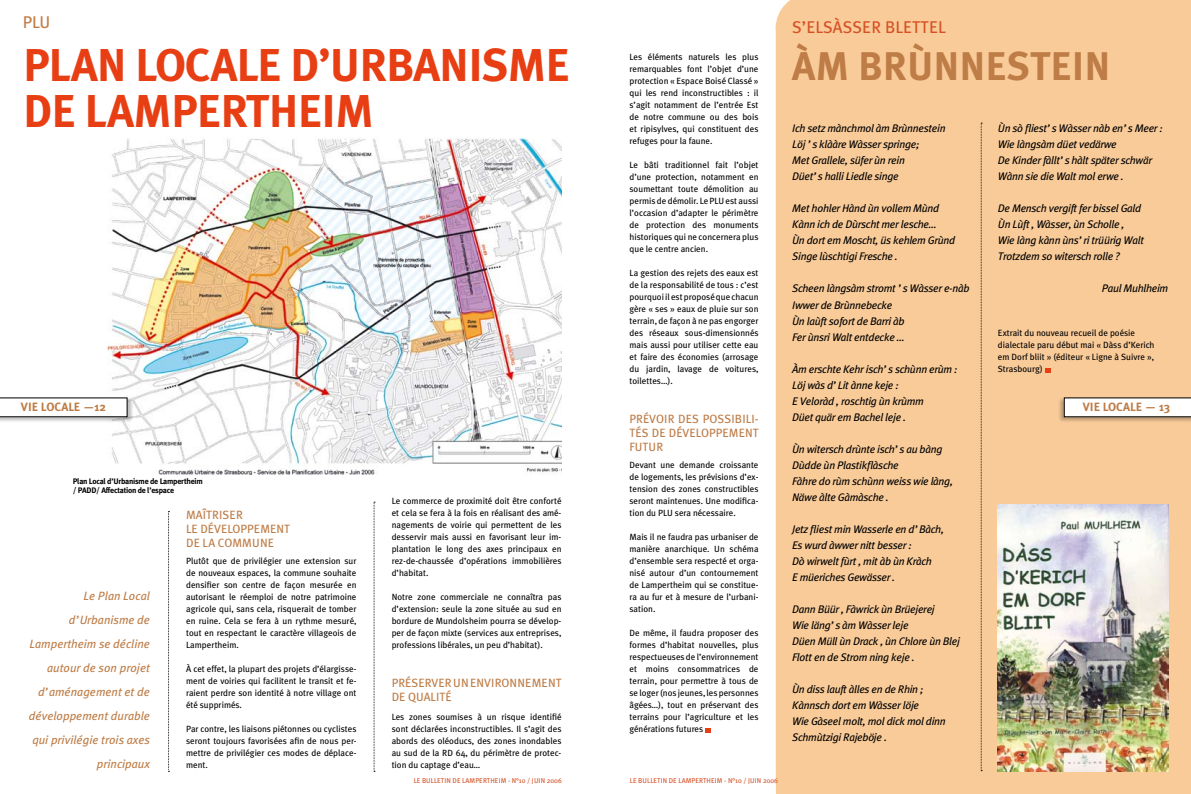
<style>
.page{position:relative;width:1191px;height:794px;background:#fff}
.page>*{position:absolute;margin:0;border:0;box-sizing:border-box;transform-origin:0 0}
.t1{font:700 46px/46px "Meta Plus";letter-spacing:-.02em;color:#e83e13}
.t2{font:700 40px "Meta Plus";color:#be7c46}
.t3{font:17px "Meta Plus";letter-spacing:.005em;color:#d55126}
.t4{font:17px "Meta Plus";color:#be7c46}
.t5{font:italic 12px/24px "Meta Plus";color:#be7c46;text-align:right}
.t6{font:12px/14.4px "Meta Plus";color:#be7c46}
.t7{font:700 12px "Meta Plus";color:#be7c46}
.t8{font:italic 11px/16px "Meta Plus";letter-spacing:-.025em;color:#000}
.t9{font:9px/12px "Meta Plus";color:#000;text-align:justify}
.t10{font:700 8px/9.6px "Meta Plus";letter-spacing:-.03em;color:#000}
.t11{font:7px "Meta Plus";letter-spacing:.005em;color:#d55126}
</style>
<div class="page">
<img style="left:107px;top:137px;width:454px;height:337px">
<div style="left:775px;top:0;width:416px;height:794px;background:#f9cb99"></div>
<div style="left:775px;top:0;width:67px;height:61px;background:#f9cb99"></div>
<div style="left:1057px;top:397px;width:134px;height:27px;background:#000;opacity:.25"></div>
<svg style="left:1063px;top:397px;width:128px;height:20px"></svg>
<svg style="left:981px;top:123px;width:1px;height:648px"></svg>
<svg style="left:1044px;top:368px;width:6px;height:4px"></svg>
<div style="left:0;top:397px;width:134px;height:27px;background:#000;opacity:.25"></div>
<svg style="left:0;top:397px;width:128px;height:20px"></svg>
<svg style="left:374px;top:502px;width:1px;height:270px"></svg>
<svg style="left:168px;top:511px;width:1px;height:261px"></svg>
<img style="left:998px;top:504px;width:170px;height:267px">
<svg style="left:705px;top:728px;width:6px;height:4px"></svg>
<h3 class="t4" style="left:23px;top:13px;width:29px">PLU</h3>
<h1 class="t1" style="left:23px;top:42px;width:548px">PLAN LOCALE D’URBANISME<br>DE LAMPERTHEIM</h1>
<h3 class="t7" style="left:21px;top:400px;width:87px">VIE LOCALE —12</h3>
<p class="t10" style="left:73px;top:476px;width:131px">Plan Local d’Urbanisme de Lampertheim / PADD/ Affectation de l’espace</p>
<h3 class="t5" style="left:29px;top:584px;width:122px">Le Plan Local d’Urbanisme de<br>Lampertheim se décline autour de son projet d’aménagement et de développement durable qui privilégie trois axes principaux</h3>
<h3 class="t6" style="left:186px;top:507px;width:106px">MAÎTRISER<br>LE DÉVELOPPEMENT<br>DE LA COMMUNE</h3>
<p class="t9" style="left:186px;top:555px;width:172px">Plutôt que de privilégier une extension sur de nouveaux espaces, la commune souhaite densifier son centre de façon mesurée en autorisant le réemploi de notre patrimoine agricole qui, sans cela, risquerait de tomber en ruine. Cela se fera à un rythme mesuré, tout en respectant le caractère villageois de Lampertheim.</p>
<p class="t9" style="left:186px;top:663px;width:172px">À cet effet, la plupart des projets d’élargisse&shy;ment de voiries qui facilitent le transit et fe&shy;raient perdre son identité à notre village ont été supprimés.</p>
<p class="t9" style="left:186px;top:723px;width:172px">Par contre, les liaisons piétonnes ou cyclistes seront toujours favorisées afin de nous per&shy;mettre de privilégier ces modes de déplace&shy;ment.</p>
<p class="t9" style="left:392px;top:495px;width:171px">Le commerce de proximité doit être conforté et cela se fera à la fois en réalisant des amé&shy;nagements de voirie qui permettent de les desservir mais aussi en favorisant leur im&shy;plantation le long des axes principaux en rez-de-chaussée d’opérations immobilières d’habitat.</p>
<p class="t9" style="left:392px;top:591px;width:171px">Notre zone commerciale ne connaîtra pas d’extension: seule la zone située au sud en bordure de Mundolsheim pourra se dévelop&shy;per de façon mixte (services aux entreprises, professions libérales, un peu d’habitat).</p>
<h3 class="t6" style="left:392px;top:675px;width:171px">PRÉSERVER UN ENVIRONNEMENT<br>DE QUALITÉ</h3>
<p class="t9" style="left:392px;top:711px;width:171px">Les zones soumises à un risque identifié sont déclarées inconstructibles. Il s’agit des abords des oléoducs, des zones inondables au sud de la RD 64, du périmètre de protec&shy;tion du captage d’eau…</p>
<p class="t11" style="left:414px;top:776px;width:150px">LE BULLETIN DE LAMPERTHEIM - N°10 / JUIN 2006</p>
<p class="t9" style="left:629px;top:51px;width:130px">Les éléments naturels les plus remarquables font l’objet d’une protection « Espace Boisé Classé » qui les rend inconstructibles : il s’agit notamment de l’entrée Est de notre commune ou des bois et ripisylves, qui constituent des refuges pour la faune.</p>
<p class="t9" style="left:629px;top:159px;width:130px">Le bâti traditionnel fait l’objet d’une protection, notamment en soumettant toute démolition au permis de démolir. Le PLU est aussi l’occasion d’adapter le périmètre de protection des monuments historiques qui ne concernera plus que le centre ancien.</p>
<p class="t9" style="left:629px;top:267px;width:130px">La gestion des rejets des eaux est de la responsabilité de tous : c’est pourquoi il est proposé que chacun gère « ses » eaux de pluie sur son terrain, de façon à ne pas engorger des réseaux sous-dimensionnés mais aussi pour utiliser cette eau et faire des économies (arrosage du jardin, lavage de voitures, toilettes…).</p>
<h3 class="t6" style="left:629px;top:411px;width:131px;text-align:justify">PRÉVOIR DES POSSIBILI-TÉS DE DÉVELOPPEMENT FUTUR</h3>
<p class="t9" style="left:629px;top:459px;width:130px">Devant une demande croissante de logements, les prévisions d’ex&shy;tension des zones constructibles seront maintenues. Une modifica&shy;tion du PLU sera nécessaire.</p>
<p class="t9" style="left:629px;top:531px;width:130px">Mais il ne faudra pas urbaniser de manière anarchique. Un schéma d’ensemble sera respecté et orga&shy;nisé autour d’un contournement de Lampertheim qui se constitue&shy;ra au fur et à mesure de l’urbani&shy;sation.</p>
<p class="t9" style="left:629px;top:627px;width:130px">De même, il faudra proposer des formes d’habitat nouvelles, plus respectueuses de l’environnement et moins consommatrices de terrain, pour permettre à tous de se loger (nos jeunes, les personnes âgées…), tout en préservant des terrains pour l’agriculture et les générations futures</p>
<h3 class="t3" style="left:792px;top:17px;width:155px">S’ELSÀSSER BLETTEL</h3>
<h2 class="t2" style="left:792px;top:43px;width:320px">ÀM BRÙNNESTEIN</h2>
<p class="t8" style="left:792px;top:120px;width:155px">Ich setz mànchmol àm Brùnnestein<br>Löj ’s klààre Wàsser springe;<br>Met Grallele, süfer ùn rein<br>Düet’s halli Liedle singe</p>
<p class="t8" style="left:792px;top:200px;width:164px">Met hohler Hànd ùn vollem Mùnd<br>Kànn ich de Dùrscht mer lesche…<br>Ùn dort em Moscht, üs kehlem Grùnd<br>Singe lùschtigi Fresche .</p>
<p class="t8" style="left:792px;top:280px;width:179px">Scheen làngsàm stromt ’s Wàsser e-nàb<br>Iwwer de Brùnnebecke<br>Ùn laùft sofort de Barri àb<br>Fer ùnsri Walt entdecke …</p>
<p class="t8" style="left:792px;top:360px;width:167px">Àm erschte Kehr isch’s schùnn erùm :<br>Löj wàs d’Lit ànne keje :<br>E Veloràd , roschtig ùn krùmm<br>Düet quär em Bachel leje .</p>
<p class="t8" style="left:792px;top:440px;width:162px">Ùn witersch drùnte isch’s au bàng<br>Dùdde ùn Plastikflàsche<br>Fàhre do rùm schùnn weiss wie làng,<br>Näwe àlte Gàmàsche .</p>
<p class="t8" style="left:792px;top:520px;width:153px">Jetz fliest min Wasserle en d’Bàch,<br>Es wurd àwwer nitt besser :<br>Dò wirwelt fùrt , mit àb ùn Kràch<br>E müeriches Gewässer .</p>
<p class="t8" style="left:792px;top:600px;width:169px">Dann Büür , Fàwrick ùn Brüejerej<br>Wie läng’s àm Wàsser leje<br>Düen Müll ùn Drack , ùn Chlore ùn Blej<br>Flott en de Strom ning keje .</p>
<p class="t8" style="left:792px;top:680px;width:155px">Ùn diss lauft àlles en de Rhin ;<br>Kànnsch dort em Wàsser löje<br>Wie Gàseel molt, mol dick mol dinn<br>Schmùtzigi Rajeböje .</p>
<p class="t8" style="left:998px;top:120px;width:166px">Ùn sò fliest’s Wàsser nàb en’s Meer :<br>Wie làngsàm düet vedärwe<br>De Kinder fàllt’s hàlt später schwär<br>Wànn sie die Walt mol erwe .</p>
<p class="t8" style="left:998px;top:200px;width:148px">De Mensch vergift fer bissel Gald<br>Ùn Lùft , Wàsser, ùn Scholle ,<br>Wie làng kànn ùns’ri trüürig Walt<br>Trotzdem so witersch rolle ?</p>
<p class="t8" style="left:1101px;top:280px;width:68px">Paul Muhlheim</p>
<p class="t9" style="left:998px;top:327px;width:158px;text-align:left">Extrait du nouveau recueil de poésie dialectale paru début mai « Dàss d’Kerich em Dorf bliit » (éditeur « Ligne à Suivre », Strasbourg)</p>
<h3 class="t7" style="left:1082px;top:400px;width:89px">VIE LOCALE — 13</h3>
<p class="t11" style="left:630px;top:776px;width:150px">LE BULLETIN DE LAMPERTHEIM - N°10 / JUIN 2006</p>
</div>
